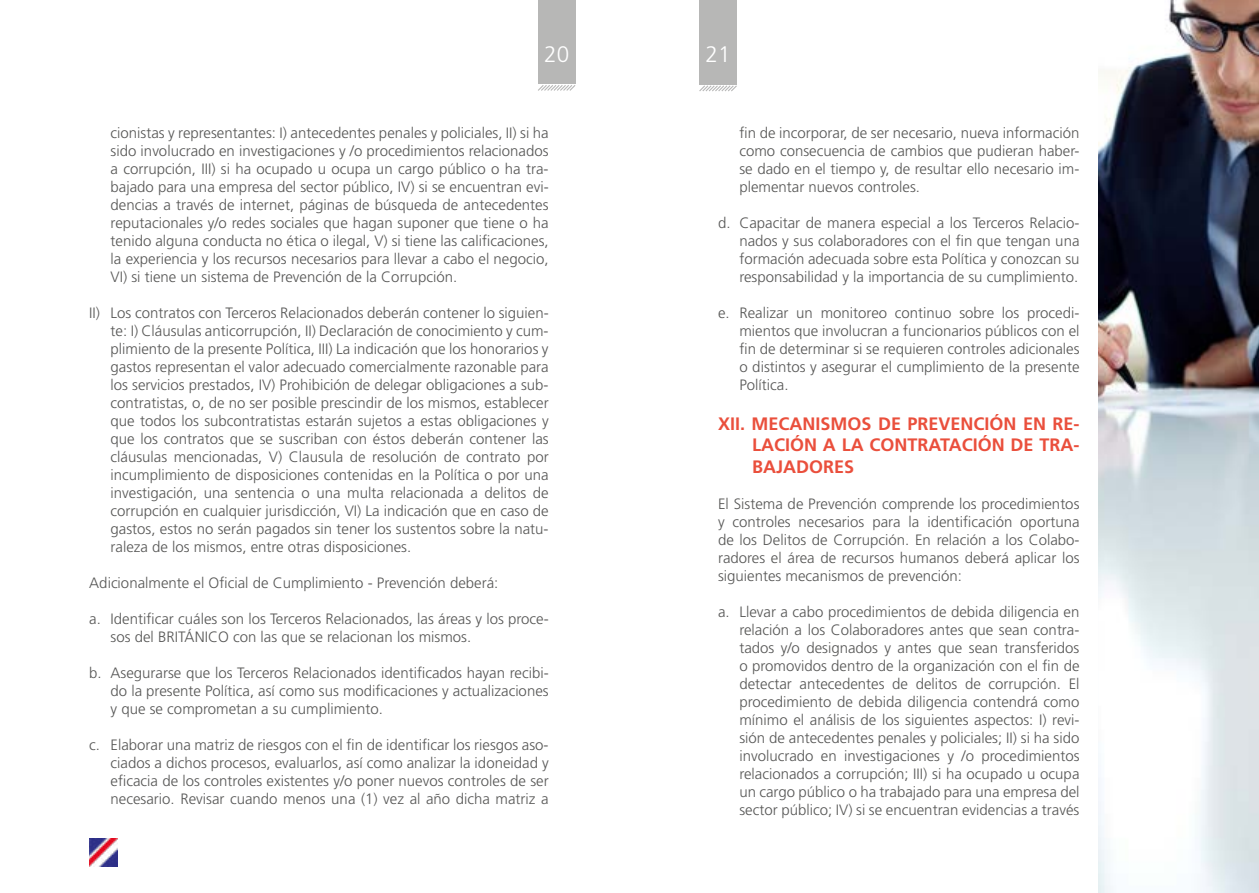
<style>
.page{position:relative;width:1259px;height:893px;background:#fff}
.page>*{position:absolute;margin:0;border:0;box-sizing:border-box;transform-origin:0 0}
.t1{font:300 22.5px "Frutiger LT Std";color:#fff}
.t2{font:700 18px/21.6px "Frutiger LT Std";color:#ea4f3c;text-align:justify}
.t3{font:300 15px/18px "Frutiger LT Std";color:#575756;text-align:justify}
</style>
<div class="page">
<img style="left:89px;top:839px;width:28px;height:28px">
<div style="left:699px;top:0;width:38px;height:92px;background:#b7b7b6"></div>
<div style="left:538px;top:0;width:38px;height:91px;background:#b7b7b6"></div>
<img style="left:1098px;top:0;width:161px;height:893px">
<h1 class="t1" style="left:544px;top:42px;width:27px">20</h1>
<h1 class="t1" style="left:705px;top:42px;width:27px">21</h1>
<p class="t3" style="left:111px;top:124px;width:439px">cionistas y representantes: I) antecedentes penales y policiales, II) si ha sido involucrado en investigaciones y /o procedimientos relacionados a corrupción, III) si ha ocupado u ocupa un cargo público o ha tra&shy;bajado para una empresa del sector público, IV) si se encuentran evi&shy;dencias a través de internet, páginas de búsqueda de antecedentes reputacionales y/o redes sociales que hagan suponer que tiene o ha tenido alguna conducta no ética o ilegal, V) si tiene las calificaciones, la experiencia y los recursos necesarios para llevar a cabo el negocio, VI) si tiene un sistema de Prevención de la Corrupción.</p>
<p class="t3" style="left:111px;top:304px;width:439px;text-indent:-21px">II) Los contratos con Terceros Relacionados deberán contener lo siguien&shy;te: I) Cláusulas anticorrupción, II) Declaración de conocimiento y cum&shy;plimiento de la presente Política, III) La indicación que los honorarios y gastos representan el valor adecuado comercialmente razonable para los servicios prestados, IV) Prohibición de delegar obligaciones a sub&shy;contratistas, o, de no ser posible prescindir de los mismos, establecer que todos los subcontratistas estarán sujetos a estas obligaciones y que los contratos que se suscriban con éstos deberán contener las cláusulas mencionadas, V) Clausula de resolución de contrato por incumplimiento de disposiciones contenidas en la Política o por una investigación, una sentencia o una multa relacionada a delitos de corrupción en cualquier jurisdicción, VI) La indicación que en caso de gastos, estos no serán pagados sin tener los sustentos sobre la natu&shy;raleza de los mismos, entre otras disposiciones.</p>
<p class="t3" style="left:89px;top:574px;width:410px">Adicionalmente el Oficial de Cumplimiento - Prevención deberá:</p>
<p class="t3" style="left:111px;top:610px;width:439px;text-indent:-21px">a. Identificar cuáles son los Terceros Relacionados, las áreas y los proce&shy;sos del BRITÁNICO con las que se relacionan los mismos.</p>
<p class="t3" style="left:111px;top:664px;width:439px;text-indent:-21px">b. Asegurarse que los Terceros Relacionados identificados hayan recibi&shy;do la presente Política, así como sus modificaciones y actualizaciones y que se comprometan a su cumplimiento.</p>
<p class="t3" style="left:111px;top:736px;width:439px;text-indent:-21px">c. Elaborar una matriz de riesgos con el fin de identificar los riesgos aso&shy;ciados a dichos procesos, evaluarlos, así como analizar la idoneidad y eficacia de los controles existentes y/o poner nuevos controles de ser necesario. Revisar cuando menos una (1) vez al año dicha matriz a</p>
<p class="t3" style="left:739px;top:124px;width:342px">fin de incorporar, de ser necesario, nueva información como consecuencia de cambios que pudieran haber&shy;se dado en el tiempo y, de resultar ello necesario im&shy;plementar nuevos controles.</p>
<p class="t3" style="left:739px;top:214px;width:342px;text-indent:-21px">d. Capacitar de manera especial a los Terceros Relacio&shy;nados y sus colaboradores con el fin que tengan una formación adecuada sobre esta Política y conozcan su responsabilidad y la importancia de su cumplimiento.</p>
<p class="t3" style="left:739px;top:304px;width:342px;text-indent:-21px">e. Realizar un monitoreo continuo sobre los procedi&shy;mientos que involucran a funcionarios públicos con el fin de determinar si se requieren controles adicionales o distintos y asegurar el cumplimiento de la presente Política.</p>
<p class="t2" style="left:752px;top:413px;width:329px;text-indent:-34px">XII. MECANISMOS DE PREVENCIÓN EN RE-LACIÓN A LA CONTRATACIÓN DE TRA-BAJADORES</p>
<p class="t3" style="left:718px;top:495px;width:363px">El Sistema de Prevención comprende los procedimientos y controles necesarios para la identificación oportuna de los Delitos de Corrupción. En relación a los Colabo&shy;radores el área de recursos humanos deberá aplicar los siguientes mecanismos de prevención:</p>
<p class="t3" style="left:739px;top:603px;width:342px;text-indent:-21px">a. Llevar a cabo procedimientos de debida diligencia en relación a los Colaboradores antes que sean contra&shy;tados y/o designados y antes que sean transferidos o promovidos dentro de la organización con el fin de detectar antecedentes de delitos de corrupción. El procedimiento de debida diligencia contendrá como mínimo el análisis de los siguientes aspectos: I) revi&shy;sión de antecedentes penales y policiales; II) si ha sido involucrado en investigaciones y /o procedimientos relacionados a corrupción; III) si ha ocupado u ocupa un cargo público o ha trabajado para una empresa del sector público; IV) si se encuentran evidencias a través</p>
</div>
